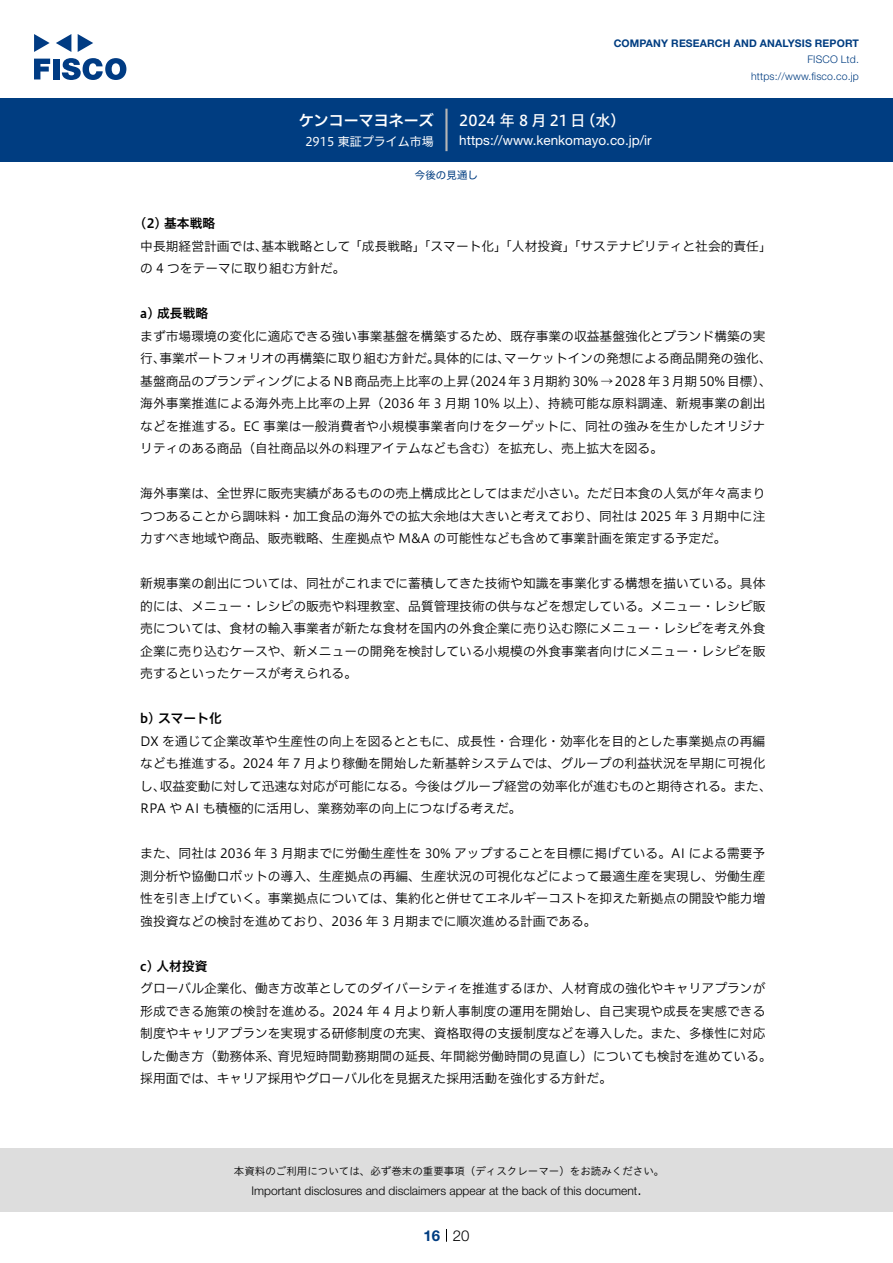
<style>
.page{position:relative;width:893px;height:1263px;background:#fff}
.page>*{position:absolute;margin:0;border:0;box-sizing:border-box;transform-origin:0 0}
.t1{font:15px "Hiragino UD Sans F Std N W5";letter-spacing:.175em;color:#fff}
.t2{font:15px "Hiragino UD Sans F Std N W6";color:#fff}
.t3{font:300 15px "Helvetica Neue LT Std";color:#000}
.t4{font:700 15px "Helvetica Neue LT Std";color:#003d81}
.t5{font:13.5px "Helvetica Neue LT Std";color:#fff}
.t6{font:12.75px/22.5px "Hiragino UD Sans F Std N W3";color:#000}
.t7{font:12.75px "Hiragino UD Sans F Std N W6";color:#000}
.t8{font:300 12px "Helvetica Neue LT Std";color:#000}
.t9{font:12px "Hiragino UD Sans F Std N W4";color:#fff}
.t10{font:10.5px "Hiragino UD Sans Std W3";color:#000}
.t11{font:700 10.5px "Helvetica Neue LT Std";letter-spacing:.015em;color:#003d81}
.t12{font:300 10.5px/16.5px "Helvetica Neue LT Std";letter-spacing:.015em;color:#003d81;text-align:right}
.t13{font:10.5px "Hiragino UD Sans F Std N W4";color:#003d81}
</style>
<div class="page">
<div style="left:0;top:1148px;width:893px;height:64px;background:#ddd"></div>
<svg style="left:34px;top:59px;width:16px;height:20px"></svg>
<div style="left:53px;top:59px;width:6px;height:20px;background:#003b83"></div>
<svg style="left:62px;top:58px;width:64px;height:22px"></svg>
<svg style="left:34px;top:34px;width:16px;height:18px"></svg>
<svg style="left:78px;top:34px;width:15px;height:18px"></svg>
<svg style="left:56px;top:34px;width:15px;height:18px"></svg>
<div style="left:0;top:98px;width:893px;height:64px;background:#003d81"></div>
<hr style="left:445px;top:109px;width:3px;height:42px;background:#b5b5b6">
<svg style="left:446px;top:1229px;width:1px;height:13px"></svg>
<p class="t2" style="left:299px;top:109px;width:136px">ケンコーマヨネーズ</p>
<p class="t9" style="left:305px;top:132px;width:130px">2915 東証プライム市場</p>
<p class="t11" style="left:614px;top:37px;width:247px">COMPANY RESEARCH AND ANALYSIS REPORT</p>
<p class="t12" style="left:751px;top:51px;width:109px">FISCO Ltd. https://www.fisco.co j p.</p>
<p class="t1" style="left:581px;top:109px;width:46px">（水(</p>
<p class="t1" style="left:459px;top:109px;width:128px">2024年8月21日</p>
<p class="t5" style="left:459px;top:132px;width:194px">https://www.kenkomayo. c o j p. i r/</p>
<p class="t7" style="left:140px;top:214px;width:76px">2( ) 基本戦略</p>
<p class="t13" style="left:415px;top:167px;width:64px">今後の見通し</p>
<p class="t6" style="left:261px;top:234px;width:512px">基本戦略として「成長戦略」「スマート化」「人材投資」「サステナビリティと社会的責任「</p>
<p class="t6" style="left:140px;top:234px;width:207px">中長期経営計画では、<br>の 4 つをテーマに取り組む方針だ。</p>
<p class="t7" style="left:140px;top:304px;width:69px">a) 成長戦略</p>
<p class="t6" style="left:504px;top:324px;width:269px;text-indent:-364px">まず市場環境の変化に適応できる強い事業基盤を構築するため、既存事業の収益基盤強化とブランド構築の実マーケットインの発想による商品開発の強化、</p>
<p class="t6" style="left:159px;top:346px;width:282px">事業ポートフォリオの再構築に取り組む方針だ。</p>
<p class="t6" style="left:434px;top:346px;width:78px">具体的には、</p>
<p class="t6" style="left:140px;top:346px;width:27px">行、</p>
<p class="t6" style="left:140px;top:369px;width:627px">基盤商品のブランディングによるNB 商品売上比率の上昇<br>海外事業推進による海外売上比率の上昇（2036 年 3 月期 10% 以上）、持続可能な原料調達、新規事業の創出などを推進する。EC 事業は一般消費者や小規模事業者向けをターゲットに、同社の強みを生かしたオリジナリティのある商品（自社商品以外の料理アイテムなども含む）を拡充し、売上拡大を図る。</p>
<p class="t6" style="left:140px;top:481px;width:627px;text-align:justify">海外事業は、全世界に販売実績があるものの売上構成比としてはまだ小さい。ただ日本食の人気が年々高まりつつあることから調味料・加工食品の海外での拡大余地は大きいと考えており、同社は 2025 年 3 月期中に注力すべき地域や商品、販売戦略、生産拠点や M&amp;A の可能性なども含めて事業計画を策定する予定だ。</p>
<p class="t6" style="left:140px;top:571px;width:627px;text-align:justify">新規事業の創出については、同社がこれまでに蓄積してきた技術や知識を事業化する構想を描いている。具体的には、メニュー・レシピの販売や料理教室、品質管理技術の供与などを想定している。メニュー・レシピ販売については、食材の輸入事業者が新たな食材を国内の外食企業に売り込む際にメニュー・レシピを考え外食企業に売り込むケースや、新メニューの開発を検討している小規模の外食事業者向けにメニュー・レシピを販売するといったケースが考えられる。</p>
<p class="t7" style="left:140px;top:709px;width:83px">b) スマート化</p>
<p class="t6" style="left:140px;top:729px;width:626px">DX を通じて企業改革や生産性の向上を図るとともに、成長性・合理化・効率化を目的とした事業拠点の再編</p>
<p class="t6" style="left:140px;top:751px;width:627px">なども推進する。2024 年 7 月より稼働を開始した新基幹システムでは、グループの利益状況を早期に可視化</p>
<p class="t6" style="left:160px;top:774px;width:613px">収益変動に対して迅速な対応が可能になる。今後はグループ経営の効率化が進むものと期待される。また、</p>
<p class="t6" style="left:463px;top:369px;width:310px">（2024年 3 月期約 30% → 2028 年 3 月期 50% 目標、(</p>
<p class="t6" style="left:140px;top:774px;width:383px">し、<br>RPA や AI も積極的に活用し、業務効率の向上につなげる考えだ。</p>
<p class="t6" style="left:140px;top:841px;width:627px;text-align:justify">また、同社は 2036 年 3 月期までに労働生産性を 30% アップすることを目標に掲げている。AI による需要予測分析や協働ロボットの導入、生産拠点の再編、生産状況の可視化などによって最適生産を実現し、労働生産性を引き上げていく。事業拠点については、集約化と併せてエネルギーコストを抑えた新拠点の開設や能力増強投資などの検討を進めており、2036 年 3 月期までに順次進める計画である。</p>
<p class="t7" style="left:140px;top:956px;width:69px">c) 人材投資</p>
<p class="t6" style="left:140px;top:976px;width:627px">グローバル企業化、働き方改革としてのダイバーシティを推進するほか、人材育成の強化やキャリアプランが</p>
<p class="t6" style="left:140px;top:999px;width:627px">形成できる施策の検討を進める。2024 年 4 月より新人事制度の運用を開始し、自己実現や成長を実感できる</p>
<p class="t6" style="left:140px;top:1021px;width:627px">制度やキャリアプランを実現する研修制度の充実、資格取得の支援制度などを導入した。また、多様性に対応</p>
<p class="t6" style="left:440px;top:1044px;width:333px">年間総労働時間の見直し）についても検討を進めている。</p>
<p class="t6" style="left:140px;top:1044px;width:473px">した働き方（勤務体系、<br>採用面では、キャリア採用やグローバル化を見据えた採用活動を強化する方針だ。</p>
<p class="t6" style="left:278px;top:1044px;width:167px">育児短時間勤務期間の延長、</p>
<p class="t10" style="left:234px;top:1163px;width:432px">本資料のご利用については、必ず巻末の重要事項（ディスクレーマー）をお読みください。</p>
<p class="t3" style="left:637px;top:1180px;width:6px">.</p>
<p class="t8" style="left:251px;top:1183px;width:387px">Important disclosures and disclaimers appear at the back of this document</p>
<p class="t4" style="left:423px;top:1226px;width:18px">16</p>
<p class="t3" style="left:453px;top:1226px;width:18px">20</p>
</div>
